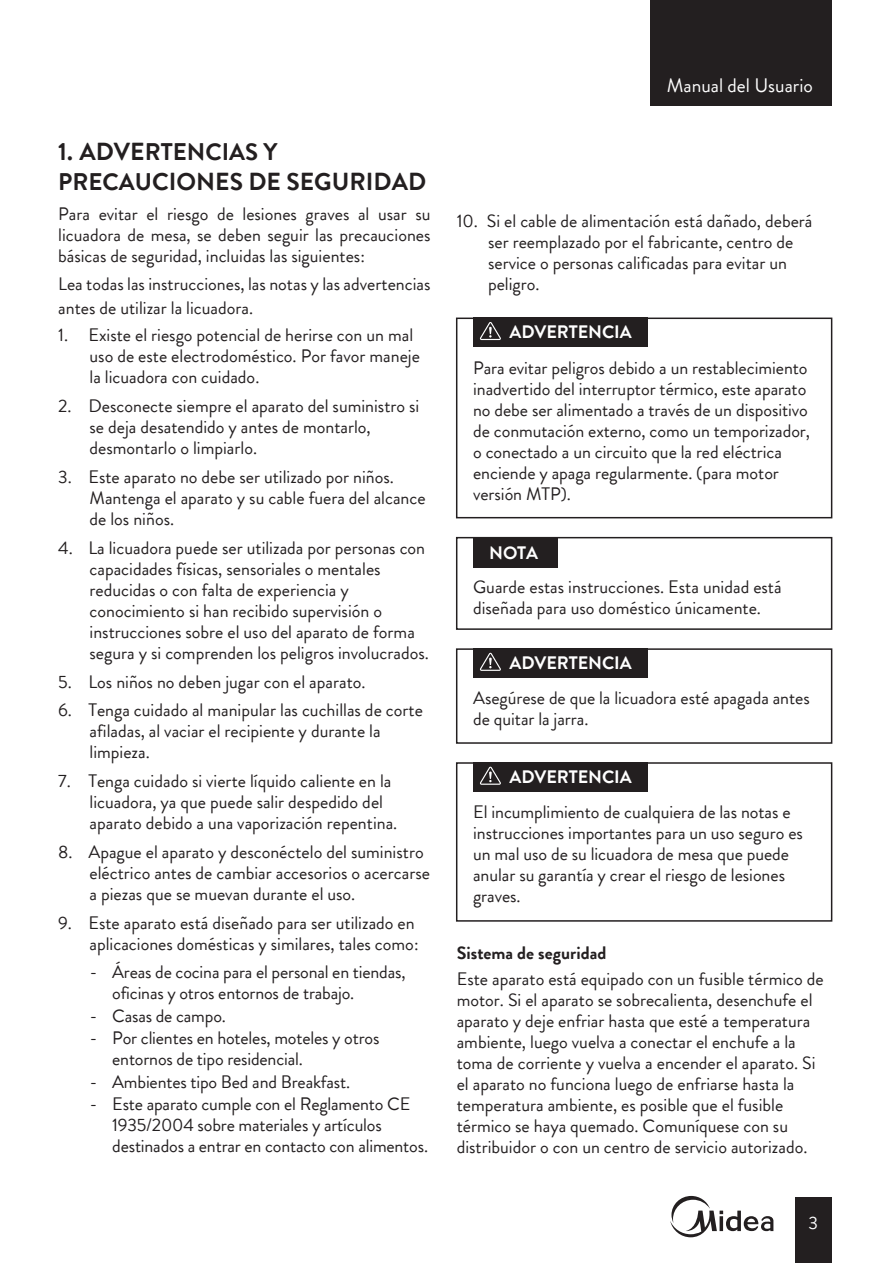
<style>
.page{position:relative;width:893px;height:1263px;background:#fff}
.page>*{position:absolute;margin:0;border:0;box-sizing:border-box;transform-origin:0 0}
.t1{font:700 24.6px "Brandon Grotesque";color:#231f20}
.t2{font:700 24px "Brandon Grotesque";color:#231f20}
.t3{font:19.5px "Brandon Grotesque";color:#fff}
.t4{font:18px/21px "Brandon Grotesque";color:#231f20}
.t5{font:700 18px "Brandon Grotesque";letter-spacing:-.005em;color:#fff}
.t6{font:700 18px "Brandon Grotesque";color:#231f20}
.t7{font:18px "Brandon Grotesque";color:#fff}
.s1{font-size:24.6px}
.s2{font-size:24px}
</style>
<div class="page">
<div style="left:650px;top:0;width:182px;height:106px;background:#231f20"></div>
<div style="left:795px;top:1198px;width:37px;height:65px;background:#231f20"></div>
<svg style="left:670px;top:1196px;width:103px;height:41px"></svg>
<div style="left:456px;top:318px;width:376px;height:200px;border:2px solid #231f20"></div>
<div style="left:473px;top:318px;width:175px;height:29px;background:#231f20"></div>
<svg style="left:480px;top:322px;width:21px;height:18px"></svg>
<div style="left:456px;top:762px;width:376px;height:160px;border:2px solid #231f20"></div>
<div style="left:473px;top:762px;width:175px;height:29px;background:#231f20"></div>
<svg style="left:480px;top:767px;width:21px;height:18px"></svg>
<div style="left:473px;top:538px;width:85px;height:29px;background:#231f20"></div>
<div style="left:456px;top:537px;width:376px;height:93px;border:2px solid #231f20"></div>
<div style="left:456px;top:648px;width:376px;height:96px;border:2px solid #231f20"></div>
<div style="left:473px;top:648px;width:175px;height:29px;background:#231f20"></div>
<svg style="left:480px;top:653px;width:21px;height:18px"></svg>
<h2 class="t2" style="left:58px;top:135px;width:221px"><span class="s1">1. ADVE</span>RTENCIAS Y</h2>
<h1 class="t1" style="left:58px;top:164px;width:369px"><span class="s2">PRECAU</span>CIONES DE SEGURIDAD</h1>
<p class="t4" style="left:58px;top:204px;width:374px;text-align:justify">Para evitar el riesgo de lesiones graves al usar su licuadora de mesa, se deben seguir las precauciones básicas de seguridad, incluidas las siguientes:</p>
<p class="t4" style="left:58px;top:272px;width:374px;line-height:24px">Lea todas las instrucciones, las notas y las advertencias antes de utilizar la licuadora.</p>
<p class="t4" style="left:90px;top:325px;width:332px;text-indent:-31px">1. Existe el riesgo potencial de herirse con un mal uso de este electrodoméstico. Por favor maneje la licuadora con cuidado.</p>
<p class="t4" style="left:90px;top:395px;width:331px;text-indent:-31px">2. Desconecte siempre el aparato del suministro si se deja desatendido y antes de montarlo, desmontarlo o limpiarlo.</p>
<p class="t4" style="left:90px;top:466px;width:338px;text-indent:-31px">3. Este aparato no debe ser utilizado por niños.<br>Mantenga el aparato y su cable fuera del alcance de los niños.</p>
<p class="t4" style="left:90px;top:537px;width:341px;text-indent:-31px">4. La licuadora puede ser utilizada por personas con capacidades físicas, sensoriales o mentales reducidas o con falta de experiencia y conocimiento si han recibido supervisión o instrucciones sobre el uso del aparato de forma segura y si comprenden los peligros involucrados.</p>
<p class="t4" style="left:58px;top:671px;width:309px">5. Los niños no deben jugar con el aparato.</p>
<p class="t4" style="left:90px;top:700px;width:335px;text-indent:-31px">6. Tenga cuidado al manipular las cuchillas de corte afiladas, al vaciar el recipiente y durante la limpieza.</p>
<p class="t4" style="left:90px;top:771px;width:309px;text-indent:-31px">7. Tenga cuidado si vierte líquido caliente en la licuadora, ya que puede salir despedido del aparato debido a una vaporización repentina.</p>
<p class="t4" style="left:90px;top:842px;width:342px;text-indent:-31px">8. Apague el aparato y desconéctelo del suministro eléctrico antes de cambiar accesorios o acercarse a piezas que se muevan durante el uso.</p>
<p class="t4" style="left:58px;top:912px;width:362px;text-align:right">9. Este aparato está diseñado para ser utilizado en aplicaciones domésticas y similares, tales como:</p>
<p class="t4" style="left:112px;top:962px;width:295px;text-indent:-22px">- Áreas de cocina para el personal en tiendas, oficinas y otros entornos de trabajo.</p>
<p class="t4" style="left:90px;top:1005px;width:137px">- Casas de campo.</p>
<p class="t4" style="left:112px;top:1028px;width:269px;text-indent:-22px">- Por clientes en hoteles, moteles y otros entornos de tipo residencial.</p>
<p class="t4" style="left:90px;top:1071px;width:262px">- Ambientes tipo Bed and Breakfast.</p>
<p class="t4" style="left:112px;top:1094px;width:317px;text-indent:-22px">- Este aparato cumple con el Reglamento CE<br>1935/2004 sobre materiales y artículos destinados a entrar en contacto con alimentos.</p>
<p class="t3" style="left:667px;top:72px;width:148px">Manual del Usuario</p>
<p class="t4" style="left:488px;top:211px;width:326px;text-indent:-31px">10. Si el cable de alimentación está dañado, deberá ser reemplazado por el fabricante, centro de service o personas calificadas para evitar un peligro.</p>
<p class="t5" style="left:509px;top:319px;width:124px">ADVERTENCIA</p>
<p class="t4" style="left:473px;top:357px;width:339px">Para evitar peligros debido a un restablecimiento inadvertido del interruptor térmico, este aparato no debe ser alimentado a través de un dispositivo de conmutación externo, como un temporizador, o conectado a un circuito que la red eléctrica enciende y apaga regularmente. (para motor versión MTP).</p>
<p class="t5" style="left:489px;top:540px;width:50px">NOTA</p>
<p class="t4" style="left:473px;top:577px;width:310px">Guarde estas instrucciones. Esta unidad está diseñada para uso doméstico únicamente.</p>
<p class="t5" style="left:509px;top:650px;width:124px">ADVERTENCIA</p>
<p class="t4" style="left:473px;top:688px;width:338px">Asegúrese de que la licuadora esté apagada antes de quitar la jarra.</p>
<p class="t5" style="left:509px;top:764px;width:124px">ADVERTENCIA</p>
<p class="t4" style="left:473px;top:802px;width:331px">El incumplimiento de cualquiera de las notas e instrucciones importantes para un uso seguro es un mal uso de su licuadora de mesa que puede anular su garantía y crear el riesgo de lesiones graves.</p>
<p class="t6" style="left:457px;top:940px;width:151px">Sistema de seguridad</p>
<p class="t4" style="left:457px;top:968px;width:368px">Este aparato está equipado con un fusible térmico de motor. Si el aparato se sobrecalienta, desenchufe el aparato y deje enfriar hasta que esté a temperatura ambiente, luego vuelva a conectar el enchufe a la toma de corriente y vuelva a encender el aparato. Si el aparato no funciona luego de enfriarse hasta la temperatura ambiente, es posible que el fusible térmico se haya quemado. Comuníquese con su distribuidor o con un centro de servicio autorizado.</p>
<p class="t7" style="left:808px;top:1211px;width:11px">3</p>
</div>
